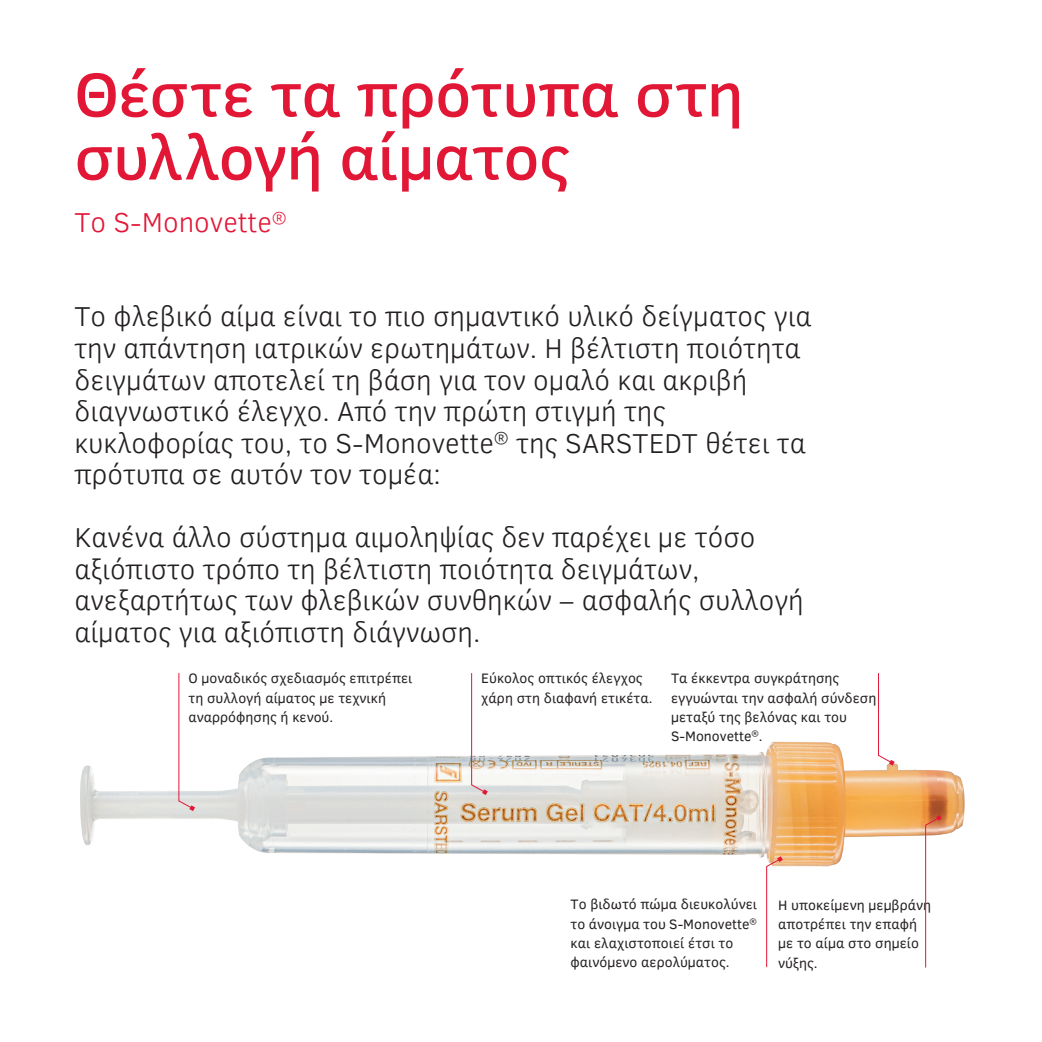
<style>
.page{position:relative;width:1042px;height:1042px;background:#fff}
.page>*{position:absolute;margin:0;border:0;box-sizing:border-box;transform-origin:0 0}
.t1{font:500 63px/63px "Clear Sans";letter-spacing:-.01em;color:#e21736}
.t2{font:300 28px/31.5px "Clear Sans";color:#231f20}
.t3{font:300 28px "Clear Sans";color:#e21736}
.t4{font:14px/19.2px "Clear Sans";color:#231f20}
</style>
<div class="page">
<img style="left:80px;top:741px;width:885px;height:126px">
<svg style="left:178px;top:673px;width:17px;height:138px"></svg>
<svg style="left:471px;top:673px;width:17px;height:122px"></svg>
<svg style="left:766px;top:856px;width:17px;height:111px"></svg>
<svg style="left:925px;top:815px;width:17px;height:153px"></svg>
<svg style="left:878px;top:673px;width:16px;height:92px"></svg>
<h1 class="t1" style="left:74px;top:62px;width:671px">Θέστε τα πρότυπα στη συλλογή αίματος</h1>
<p class="t3" style="left:74px;top:204px;width:214px">Το S-Monovette<sup>®</sup></p>
<p class="t2" style="left:74px;top:301px;width:738px">Το φλεβικό αίμα είναι το πιο σημαντικό υλικό δείγματος για την απάντηση ιατρικών ερωτημάτων. Η βέλτιστη ποιότητα δειγμάτων αποτελεί τη βάση για τον ομαλό και ακριβή διαγνωστικό έλεγχο. Από την πρώτη στιγμή της κυκλοφορίας του, το S-Monovette<sup>®</sup> της SARSTEDT θέτει τα πρότυπα σε αυτόν τον τομέα:</p>
<p class="t2" style="left:74px;top:521px;width:731px">Κανένα άλλο σύστημα αιμοληψίας δεν παρέχει με τόσο αξιόπιστο τρόπο τη βέλτιστη ποιότητα δειγμάτων, ανεξαρτήτως των φλεβικών συνθηκών – ασφαλής συλλογή αίματος για αξιόπιστη διάγνωση.</p>
<p class="t4" style="left:189px;top:669px;width:225px">Ο μοναδικός σχεδιασμός επιτρέπει τη συλλογή αίματος με τεχνική αναρρόφησης ή κενού.</p>
<p class="t4" style="left:481px;top:669px;width:173px">Εύκολος οπτικός έλεγχος χάρη στη διαφανή ετικέτα.</p>
<p class="t4" style="left:671px;top:669px;width:207px">Τα έκκεντρα συγκράτησης εγγυώνται την ασφαλή σύνδεση μεταξύ της βελόνας και του<br>S-Monovette<sup>®</sup>.</p>
<p class="t4" style="left:570px;top:895px;width:188px">Το βιδωτό πώμα διευκολύνει το άνοιγμα του S-Monovette<sup>® </sup>και ελαχιστοποιεί έτσι το φαινόμενο αερολύματος.</p>
<p class="t4" style="left:778px;top:895px;width:154px">Η υποκείμενη μεμβράνη αποτρέπει την επαφή με το αίμα στο σημείο νύξης.</p>
</div>
